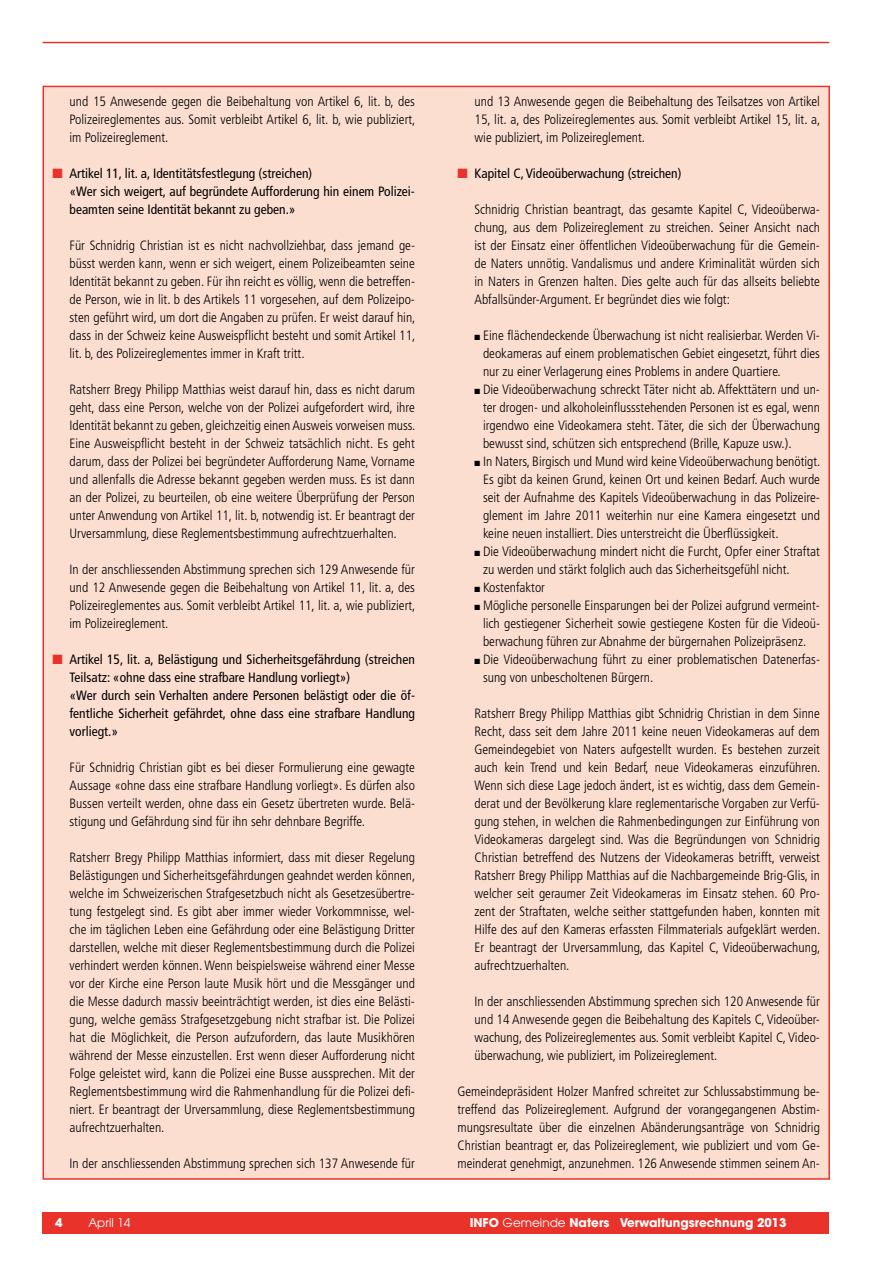
<style>
.page{position:relative;width:893px;height:1263px;background:#fff}
.page>*{position:absolute;margin:0;border:0;box-sizing:border-box;transform-origin:0 0}
.t1{font:300 condensed 13.5px/18px "Frutiger";color:#000;text-align:justify}
.t2{font:condensed 13.5px/18px "Frutiger";color:#000}
.t3{font:700 12px "Avant Garde";color:#fff}
.t4{font:12px "Avant Garde";color:#fff}
.s1{color:#e9322a}
.s2{font-weight:400}
</style>
<div class="page">
<hr style="left:43px;top:42px;width:786px;height:1px;background:#e9322a">
<div style="left:43px;top:1212px;width:786px;height:21px;background:#e9322a"></div>
<div style="left:43px;top:86px;width:786px;height:1093px;background:#fcded1"></div>
<p class="t1" style="left:70px;top:92px;width:347px">und 15 Anwesende gegen die Beibehaltung von Artikel 6, lit. b, des Polizeireglementes aus. Somit verbleibt Artikel 6, lit. b, wie publiziert, im Polizeireglement.</p>
<p class="t2" style="left:70px;top:164px;width:347px;text-indent:-17px"><span class="s1">■</span> Artikel 11, lit. a, Identitätsfestlegung (streichen)<br>«Wer sich weigert, auf begründete Aufforderung hin einem Polizei&shy;beamten seine Identität bekannt zu geben.»</p>
<p class="t1" style="left:70px;top:236px;width:347px">Für Schnidrig Christian ist es nicht nachvollziehbar, dass jemand ge&shy;büsst werden kann, wenn er sich weigert, einem Polizeibeamten seine Identität bekannt zu geben. Für ihn reicht es völlig, wenn die betreffen&shy;de Person, wie in lit. b des Artikels 11 vorgesehen, auf dem Polizeipo&shy;sten geführt wird, um dort die Angaben zu prüfen. Er weist darauf hin, dass in der Schweiz keine Ausweispflicht besteht und somit Artikel 11, lit. b, des Polizeireglementes immer in Kraft tritt.</p>
<p class="t1" style="left:70px;top:380px;width:347px">Ratsherr Bregy Philipp Matthias weist darauf hin, dass es nicht darum geht, dass eine Person, welche von der Polizei aufgefordert wird, ihre Identität bekannt zu geben, gleichzeitig einen Ausweis vorweisen muss.<br>Eine Ausweispflicht besteht in der Schweiz tatsächlich nicht. Es geht darum, dass der Polizei bei begründeter Aufforderung Name, Vorname und allenfalls die Adresse bekannt gegeben werden muss. Es ist dann an der Polizei, zu beurteilen, ob eine weitere Überprüfung der Person unter Anwendung von Artikel 11, lit. b, notwendig ist. Er beantragt der Urversammlung, diese Reglementsbestimmung aufrechtzuerhalten.</p>
<p class="t1" style="left:70px;top:560px;width:347px">In der anschliessenden Abstimmung sprechen sich 129 Anwesende für und 12 Anwesende gegen die Beibehaltung von Artikel 11, lit. a, des Polizeireglementes aus. Somit verbleibt Artikel 11, lit. a, wie publiziert, im Polizeireglement.</p>
<p class="t2" style="left:70px;top:650px;width:347px;text-indent:-17px"><span class="s1">■</span> Artikel 15, lit. a, Belästigung und Sicherheitsgefährdung (streichen Teilsatz: «ohne dass eine strafbare Handlung vorliegt»)<br>«Wer durch sein Verhalten andere Personen belästigt oder die öf&shy;fentliche Sicherheit gefährdet, ohne dass eine strafbare Handlung vorliegt.»</p>
<p class="t1" style="left:70px;top:758px;width:347px">Für Schnidrig Christian gibt es bei dieser Formulierung eine gewagte Aussage «ohne dass eine strafbare Handlung vorliegt». Es dürfen also Bussen verteilt werden, ohne dass ein Gesetz übertreten wurde. Belä&shy;stigung und Gefährdung sind für ihn sehr dehnbare Begriffe.</p>
<p class="t1" style="left:70px;top:848px;width:347px">Ratsherr Bregy Philipp Matthias informiert, dass mit dieser Regelung Belästigungen und Sicherheitsgefährdungen geahndet werden können, welche im Schweizerischen Strafgesetzbuch nicht als Gesetzesübertre&shy;tung festgelegt sind. Es gibt aber immer wieder Vorkommnisse, wel&shy;che im täglichen Leben eine Gefährdung oder eine Belästigung Dritter darstellen, welche mit dieser Reglementsbestimmung durch die Polizei verhindert werden können. Wenn beispielsweise während einer Messe vor der Kirche eine Person laute Musik hört und die Messgänger und die Messe dadurch massiv beeinträchtigt werden, ist dies eine Belästi&shy;gung, welche gemäss Strafgesetzgebung nicht strafbar ist. Die Polizei hat die Möglichkeit, die Person aufzufordern, das laute Musikhören während der Messe einzustellen. Erst wenn dieser Aufforderung nicht Folge geleistet wird, kann die Polizei eine Busse aussprechen. Mit der Reglementsbestimmung wird die Rahmenhandlung für die Polizei defi&shy;niert. Er beantragt der Urversammlung, diese Reglementsbestimmung aufrechtzuerhalten.</p>
<p class="t1" style="left:70px;top:1154px;width:347px">In der anschliessenden Abstimmung sprechen sich 137 Anwesende für</p>
<p class="t1" style="left:474px;top:92px;width:347px">und 13 Anwesende gegen die Beibehaltung des Teilsatzes von Artikel 15, lit. a, des Polizeireglementes aus. Somit verbleibt Artikel 15, lit. a, wie publiziert, im Polizeireglement.</p>
<p class="t2" style="left:457px;top:164px;width:225px"><span class="s1">■</span> Kapitel C, Videoüberwachung (streichen)</p>
<p class="t1" style="left:474px;top:200px;width:347px">Schnidrig Christian beantragt, das gesamte Kapitel C, Videoüberwa&shy;chung, aus dem Polizeireglement zu streichen. Seiner Ansicht nach ist der Einsatz einer öffentlichen Videoüberwachung für die Gemein&shy;de Naters unnötig. Vandalismus und andere Kriminalität würden sich in Naters in Grenzen halten. Dies gelte auch für das allseits beliebte Abfallsünder-Argument. Er begründet dies wie folgt:</p>
<p class="t1" style="left:483px;top:326px;width:338px;text-indent:-9px">■ Eine flächendeckende Überwachung ist nicht realisierbar. Werden Vi&shy;deokameras auf einem problematischen Gebiet eingesetzt, führt dies nur zu einer Verlagerung eines Problems in andere Quartiere.</p>
<p class="t1" style="left:483px;top:380px;width:338px;text-indent:-9px">■ Die Videoüberwachung schreckt Täter nicht ab. Affekttätern und un&shy;ter drogen- und alkoholeinflussstehenden Personen ist es egal, wenn irgendwo eine Videokamera steht. Täter, die sich der Überwachung bewusst sind, schützen sich entsprechend (Brille, Kapuze usw.).</p>
<p class="t1" style="left:483px;top:452px;width:339px;text-indent:-9px">■ In Naters, Birgisch und Mund wird keine Videoüberwachung benötigt.<br>Es gibt da keinen Grund, keinen Ort und keinen Bedarf. Auch wurde seit der Aufnahme des Kapitels Videoüberwachung in das Polizeire&shy;glement im Jahre 2011 weiterhin nur eine Kamera eingesetzt und keine neuen installiert. Dies unterstreicht die Überflüssigkeit.</p>
<p class="t1" style="left:483px;top:542px;width:338px;text-indent:-9px">■ Die Videoüberwachung mindert nicht die Furcht, Opfer einer Straftat zu werden und stärkt folglich auch das Sicherheitsgefühl nicht.</p>
<p class="t1" style="left:474px;top:578px;width:72px">■ Kostenfaktor</p>
<p class="t1" style="left:483px;top:596px;width:338px;text-indent:-9px">■ Mögliche personelle Einsparungen bei der Polizei aufgrund vermeint&shy;lich gestiegener Sicherheit sowie gestiegene Kosten für die Videoü&shy;berwachung führen zur Abnahme der bürgernahen Polizeipräsenz.</p>
<p class="t1" style="left:483px;top:650px;width:338px;text-indent:-9px">■ Die Videoüberwachung führt zu einer problematischen Datenerfas&shy;sung von unbescholtenen Bürgern.</p>
<p class="t1" style="left:474px;top:704px;width:347px">Ratsherr Bregy Philipp Matthias gibt Schnidrig Christian in dem Sinne Recht, dass seit dem Jahre 2011 keine neuen Videokameras auf dem Gemeindegebiet von Naters aufgestellt wurden. Es bestehen zurzeit auch kein Trend und kein Bedarf, neue Videokameras einzuführen.<br>Wenn sich diese Lage jedoch ändert, ist es wichtig, dass dem Gemein&shy;derat und der Bevölkerung klare reglementarische Vorgaben zur Verfü&shy;gung stehen, in welchen die Rahmenbedingungen zur Einführung von Videokameras dargelegt sind. Was die Begründungen von Schnidrig Christian betreffend des Nutzens der Videokameras betrifft, verweist Ratsherr Bregy Philipp Matthias auf die Nachbargemeinde Brig-Glis, in welcher seit geraumer Zeit Videokameras im Einsatz stehen. 60 Pro&shy;zent der Straftaten, welche seither stattgefunden haben, konnten mit Hilfe des auf den Kameras erfassten Filmmaterials aufgeklärt werden.<br>Er beantragt der Urversammlung, das Kapitel C, Videoüberwachung, aufrechtzuerhalten.</p>
<p class="t1" style="left:474px;top:992px;width:347px">In der anschliessenden Abstimmung sprechen sich 120 Anwesende für und 14 Anwesende gegen die Beibehaltung des Kapitels C, Videoüber&shy;wachung, des Polizeireglementes aus. Somit verbleibt Kapitel C, Video&shy;überwachung, wie publiziert, im Polizeireglement.</p>
<p class="t1" style="left:457px;top:1082px;width:364px">Gemeindepräsident Holzer Manfred schreitet zur Schlussabstimmung be&shy;treffend das Polizeireglement. Aufgrund der vorangegangenen Abstim&shy;mungsresultate über die einzelnen Abänderungsanträge von Schnidrig Christian beantragt er, das Polizeireglement, wie publiziert und vom Ge&shy;meinderat genehmigt, anzunehmen. 126 Anwesende stimmen seinem An-</p>
<p class="t3" style="left:55px;top:1215px;width:9px">4</p>
<p class="t4" style="left:88px;top:1215px;width:44px">April 14</p>
<p class="t3" style="left:470px;top:1215px;width:318px">INFO <span class="s2">Gemeinde</span> Naters Verwaltungsrechnung 2013</p>
</div>
